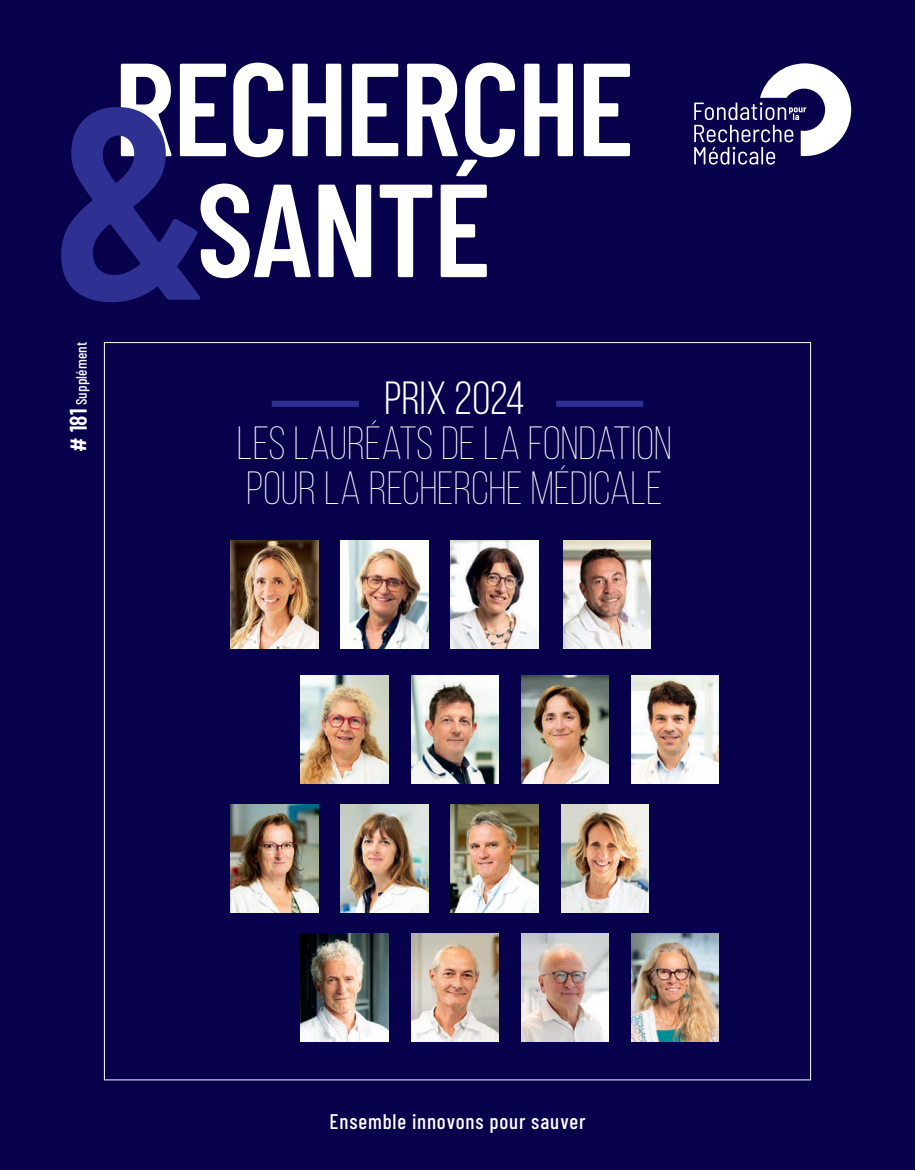
<style>
.page{position:relative;width:915px;height:1170px;background:#fff}
.page>*{position:absolute;margin:0;border:0;box-sizing:border-box;transform-origin:0 0}
.t1{font:600 132.15px "Barlow Condensed";letter-spacing:-.02em;color:#fff}
.t2{font:300 46.5px/45px "Bebas Neue";letter-spacing:.005em;color:#fff}
.t3{font:46.5px "Bebas Neue";letter-spacing:.005em;color:#fff}
.t4{font:500 21px "Barlow Condensed";letter-spacing:.04em;color:#fff}
.Normal_e{font:500 15px "Barlow Condensed";letter-spacing:.01em;color:#fff}
.s1{font-weight:600;font-size:24px}
</style>
<div class="page">
<div style="left:0;top:0;width:914px;height:1169px;background:#08014c"></div>
<svg style="left:694px;top:63px;width:156px;height:101px"></svg>
<div style="left:271px;top:401px;width:88px;height:6px;background:#2e3092"></div>
<div style="left:556px;top:401px;width:87px;height:6px;background:#2e3092"></div>
<svg style="left:61px;top:107px;width:139px;height:195px"></svg>
<img style="left:231px;top:540px;width:87px;height:108px">
<img style="left:341px;top:804px;width:87px;height:108px">
<img style="left:231px;top:804px;width:87px;height:108px">
<img style="left:341px;top:540px;width:87px;height:108px">
<img style="left:451px;top:540px;width:87px;height:108px">
<img style="left:563px;top:540px;width:87px;height:108px">
<img style="left:451px;top:804px;width:87px;height:108px">
<img style="left:301px;top:675px;width:87px;height:108px">
<img style="left:631px;top:933px;width:87px;height:108px">
<img style="left:411px;top:933px;width:87px;height:108px">
<img style="left:521px;top:675px;width:87px;height:108px">
<img style="left:631px;top:675px;width:87px;height:108px">
<img style="left:411px;top:675px;width:87px;height:108px">
<img style="left:561px;top:804px;width:87px;height:108px">
<img style="left:301px;top:933px;width:87px;height:108px">
<img style="left:521px;top:933px;width:87px;height:108px">
<p class="Normal_e" style="left:71px;top:452px;width:111px;rotate:-90deg"><span class="s1"># 181</span> Supplément</p>
<p class="t1" style="left:114px;top:14px;width:522px">RECHERCHE</p>
<p class="t1" style="left:196px;top:135px;width:296px">SANTÉ</p>
<p class="t3" style="left:384px;top:373px;width:142px">PRIX 2024</p>
<p class="t2" style="left:237px;top:420px;width:436px">LES LAURÉATS DE LA FONDATION<br>POUR LA RECHERCHE MÉDICALE</p>
<p class="t4" style="left:329px;top:1105px;width:257px">Ensemble innovons pour sauver</p>
</div>
